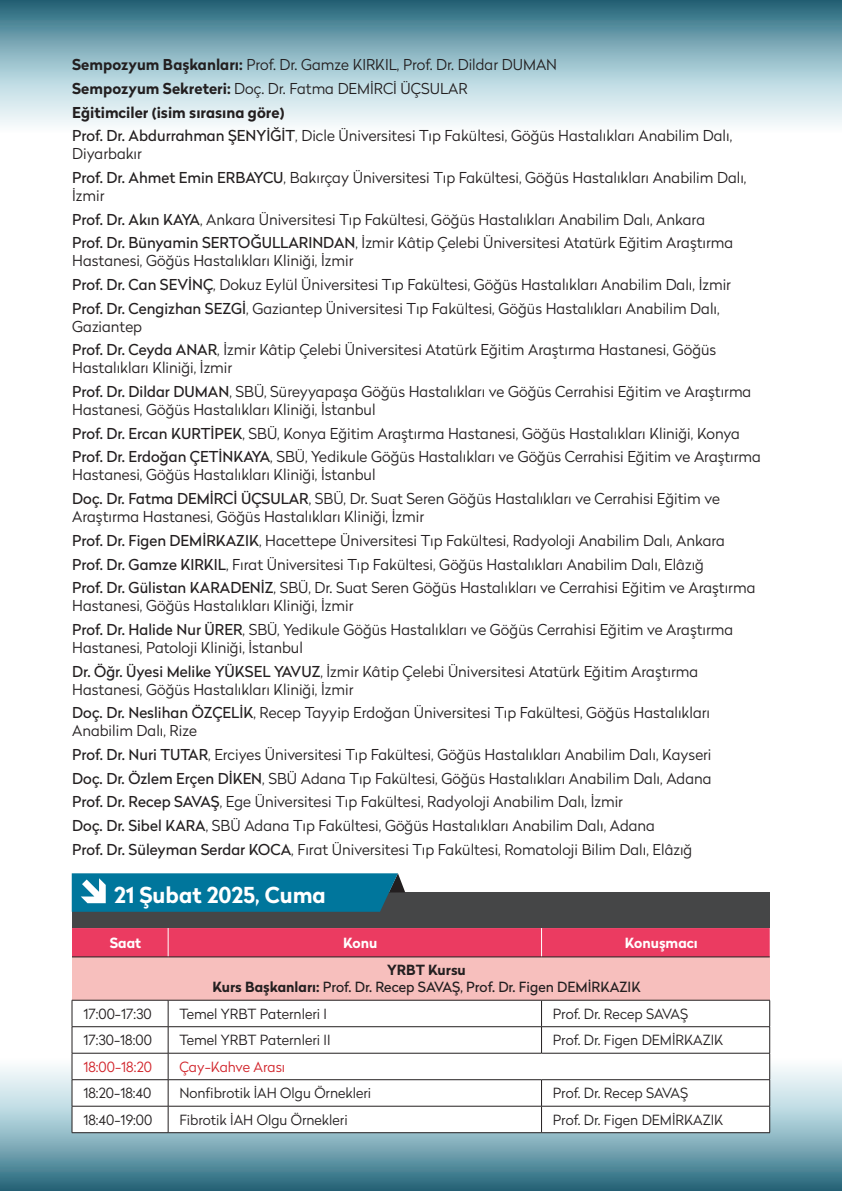
<style>
.page{position:relative;width:842px;height:1191px;background:#fff}
.page>*{position:absolute;margin:0;border:0;box-sizing:border-box;transform-origin:0 0}
.t1{font:700 22px "Radikal";color:#fff}
.t2{font:300 15px/23.6px "Radikal";color:#231f20}
.t3{font:300 14px "Radikal";color:#231f20}
.t4{font:14px/16.8px "Radikal";color:#231f20;text-align:center}
.t5{font:300 14px "Radikal";color:#d1232a}
.t6{font:700 14px "Radikal";color:#fff}
.s1{font-weight:700}
.s2{font-weight:400}
</style>
<div class="page">
<svg style="left:0;top:1058px;width:842px;height:133px;background:#719fad"></svg>
<svg style="left:0;top:0;width:841px;height:125px;background:#95bac4"></svg>
<svg style="left:841px;top:0;width:1px;height:125px"></svg>
<div style="left:72px;top:892px;width:698px;height:36px;background:#454647"></div>
<svg style="left:72px;top:873px;width:333px;height:38px;background:#0d799c"></svg>
<div style="left:72px;top:957px;width:698px;height:43px;background:#f7bfbd"></div>
<svg style="left:73px;top:1001px;width:696px;height:131px"></svg>
<div style="left:72px;top:928px;width:698px;height:28px;background:#eb3b61"></div>
<hr style="left:72px;top:956px;width:96px;height:1px;background:#231f20">
<hr style="left:168px;top:956px;width:373px;height:1px;background:#231f20">
<hr style="left:541px;top:956px;width:229px;height:1px;background:#231f20">
<hr style="left:72px;top:1000px;width:96px;height:1px;background:#231f20">
<hr style="left:168px;top:1000px;width:373px;height:1px;background:#231f20">
<hr style="left:541px;top:1000px;width:229px;height:1px;background:#231f20">
<hr style="left:72px;top:1026px;width:96px;height:1px;background:#231f20">
<hr style="left:168px;top:1026px;width:373px;height:1px;background:#231f20">
<hr style="left:541px;top:1026px;width:229px;height:1px;background:#231f20">
<svg style="left:541px;top:1000px;width:1px;height:52px"></svg>
<hr style="left:72px;top:1052px;width:96px;height:1px;background:#231f20">
<hr style="left:168px;top:1052px;width:373px;height:1px;background:#231f20">
<hr style="left:541px;top:1052px;width:229px;height:1px;background:#231f20">
<hr style="left:72px;top:1079px;width:96px;height:1px;background:#231f20">
<hr style="left:168px;top:1079px;width:373px;height:1px;background:#231f20">
<hr style="left:541px;top:1079px;width:229px;height:1px;background:#231f20">
<hr style="left:72px;top:1105px;width:96px;height:1px;background:#231f20">
<svg style="left:72px;top:1000px;width:1px;height:132px"></svg>
<hr style="left:168px;top:1105px;width:373px;height:1px;background:#231f20">
<svg style="left:168px;top:1000px;width:1px;height:132px"></svg>
<hr style="left:541px;top:1105px;width:229px;height:1px;background:#231f20">
<svg style="left:541px;top:1080px;width:1px;height:52px"></svg>
<svg style="left:769px;top:1000px;width:1px;height:132px"></svg>
<hr style="left:72px;top:1132px;width:96px;height:1px;background:#231f20">
<hr style="left:168px;top:1132px;width:373px;height:1px;background:#231f20">
<hr style="left:541px;top:1132px;width:229px;height:1px;background:#231f20">
<p class="t2" style="left:72px;top:53px;width:662px"><span class="s1">Sempozyum Başkanları:</span> Prof. Dr. Gamze KIRKIL, Prof. Dr. Dildar DUMAN<br><span class="s1">Sempozyum Sekreteri:</span> Doç. Dr. Fatma DEMİRCİ ÜÇSULAR<br><span class="s1">Eğitimciler (isim sırasına göre)<br></span><span class="s2">Prof. Dr. Abdurrahman ŞENYİĞİT</span>, Dicle Üniversitesi Tıp Fakültesi, Göğüs Hastalıkları Anabilim Dalı,</p>
<p class="t2" style="left:72px;top:142px;width:676px">Diyarbakır<br><span class="s2">Prof. Dr. Ahmet Emin ERBAYCU</span>, Bakırçay Üniversitesi Tıp Fakültesi, Göğüs Hastalıkları Anabilim Dalı,</p>
<p class="t2" style="left:72px;top:183px;width:663px">İzmir<br><span class="s2">Prof. Dr. Akın KAYA</span>, Ankara Üniversitesi Tıp Fakültesi, Göğüs Hastalıkları Anabilim Dalı, Ankara<br><span class="s2">Prof. Dr. Bünyamin SERTOĞULLARINDAN</span>, İzmir Kâtip Çelebi Üniversitesi Atatürk Eğitim Araştırma</p>
<p class="t2" style="left:72px;top:249px;width:660px">Hastanesi, Göğüs Hastalıkları Kliniği, İzmir<br><span class="s2">Prof. Dr. Can SEVİNÇ</span>, Dokuz Eylül Üniversitesi Tıp Fakültesi, Göğüs Hastalıkları Anabilim Dalı, İzmir<br><span class="s2">Prof. Dr. Cengizhan SEZGİ</span>, Gaziantep Üniversitesi Tıp Fakültesi, Göğüs Hastalıkları Anabilim Dalı,</p>
<p class="t2" style="left:72px;top:314px;width:646px">Gaziantep<br><span class="s2">Prof. Dr. Ceyda ANAR</span>, İzmir Kâtip Çelebi Üniversitesi Atatürk Eğitim Araştırma Hastanesi, Göğüs</p>
<p class="t2" style="left:72px;top:356px;width:681px">Hastalıkları Kliniği, İzmir<br><span class="s2">Prof. Dr. Dildar DUMAN</span>, SBÜ, Süreyyapaşa Göğüs Hastalıkları ve Göğüs Cerrahisi Eğitim ve Araştırma</p>
<p class="t2" style="left:72px;top:397px;width:690px">Hastanesi, Göğüs Hastalıkları Kliniği, İstanbul<br><span class="s2">Prof. Dr. Ercan KURTİPEK</span>, SBÜ, Konya Eğitim Araştırma Hastanesi, Göğüs Hastalıkları Kliniği, Konya<br><span class="s2">Prof. Dr. Erdoğan ÇETİNKAYA</span>, SBÜ, Yedikule Göğüs Hastalıkları ve Göğüs Cerrahisi Eğitim ve Araştırma</p>
<p class="t2" style="left:72px;top:463px;width:649px">Hastanesi, Göğüs Hastalıkları Kliniği, İstanbul<br><span class="s2">Doç. Dr. Fatma DEMİRCİ ÜÇSULAR</span>, SBÜ, Dr. Suat Seren Göğüs Hastalıkları ve Cerrahisi Eğitim ve</p>
<p class="t2" style="left:72px;top:504px;width:685px">Araştırma Hastanesi, Göğüs Hastalıkları Kliniği, İzmir<br><span class="s2">Prof. Dr. Figen DEMİRKAZIK</span>, Hacettepe Üniversitesi Tıp Fakültesi, Radyoloji Anabilim Dalı, Ankara <span class="s2">Prof. Dr. Gamze KIRKIL</span>, Fırat Üniversitesi Tıp Fakültesi, Göğüs Hastalıkları Anabilim Dalı, Elâzığ<br><span class="s2">Prof. Dr. Gülistan KARADENİZ</span>, SBÜ, Dr. Suat Seren Göğüs Hastalıkları ve Cerrahisi Eğitim ve Araştırma</p>
<p class="t2" style="left:72px;top:593px;width:663px">Hastanesi, Göğüs Hastalıkları Kliniği, İzmir<br><span class="s2">Prof. Dr. Halide Nur ÜRER</span>, SBÜ, Yedikule Göğüs Hastalıkları ve Göğüs Cerrahisi Eğitim ve Araştırma</p>
<p class="t2" style="left:72px;top:635px;width:627px">Hastanesi, Patoloji Kliniği, İstanbul<br><span class="s2">Dr. Öğr. Üyesi Melike YÜKSEL YAVUZ</span>, İzmir Kâtip Çelebi Üniversitesi Atatürk Eğitim Araştırma</p>
<p class="t2" style="left:72px;top:677px;width:639px">Hastanesi, Göğüs Hastalıkları Kliniği, İzmir<br><span class="s2">Doç. Dr. Neslihan ÖZÇELİK</span>, Recep Tayyip Erdoğan Üniversitesi Tıp Fakültesi, Göğüs Hastalıkları</p>
<p class="t2" style="left:72px;top:718px;width:641px">Anabilim Dalı, Rize<br><span class="s2">Prof. Dr. Nuri TUTAR</span>, Erciyes Üniversitesi Tıp Fakültesi, Göğüs Hastalıkları Anabilim Dalı, Kayseri <span class="s2">Doç. Dr. Özlem Erçen DİKEN</span>, SBÜ Adana Tıp Fakültesi, Göğüs Hastalıkları Anabilim Dalı, Adana <span class="s2">Prof. Dr. Recep SAVAŞ</span>, Ege Üniversitesi Tıp Fakültesi, Radyoloji Anabilim Dalı, İzmir<br><span class="s2">Doç. Dr. Sibel KARA</span>, SBÜ Adana Tıp Fakültesi, Göğüs Hastalıkları Anabilim Dalı, Adana<br><span class="s2">Prof. Dr. Süleyman Serdar KOCA</span>, Fırat Üniversitesi Tıp Fakültesi, Romatoloji Bilim Dalı, Elâzığ</p>
<h1 class="t1" style="left:114px;top:879px;width:213px">21 Şubat 2025, Cuma</h1>
<p class="t6" style="left:110px;top:932px;width:33px">Saat</p>
<p class="t6" style="left:343px;top:932px;width:36px">Konu</p>
<p class="t6" style="left:625px;top:932px;width:75px">Konuşmacı</p>
<p class="t4" style="left:212px;top:961px;width:430px"><span class="s1">YRBT Kursu<br>Kurs Başkanları:</span> Prof. Dr. Recep SAVAŞ, Prof. Dr. Figen DEMİRKAZIK</p>
<p class="t3" style="left:83px;top:1003px;width:70px">17:00-17:30</p>
<p class="t3" style="left:179px;top:1003px;width:149px">Temel YRBT Paternleri I</p>
<p class="t3" style="left:553px;top:1003px;width:137px">Prof. Dr. Recep SAVAŞ</p>
<p class="t3" style="left:83px;top:1030px;width:70px">17:30-18:00</p>
<p class="t3" style="left:179px;top:1030px;width:152px">Temel YRBT Paternleri II</p>
<p class="t3" style="left:553px;top:1030px;width:172px">Prof. Dr. Figen DEMİRKAZIK</p>
<p class="t5" style="left:83px;top:1056px;width:70px">18:00-18:20</p>
<p class="t5" style="left:179px;top:1056px;width:107px">Çay-Kahve Arası</p>
<p class="t3" style="left:83px;top:1083px;width:70px">18:20-18:40</p>
<p class="t3" style="left:179px;top:1083px;width:193px">Nonfibrotik İAH Olgu Örnekleri</p>
<p class="t3" style="left:553px;top:1083px;width:137px">Prof. Dr. Recep SAVAŞ</p>
<p class="t3" style="left:83px;top:1109px;width:70px">18:40-19:00</p>
<p class="t3" style="left:179px;top:1109px;width:170px">Fibrotik İAH Olgu Örnekleri</p>
<p class="t3" style="left:553px;top:1109px;width:172px">Prof. Dr. Figen DEMİRKAZIK</p>
</div>
